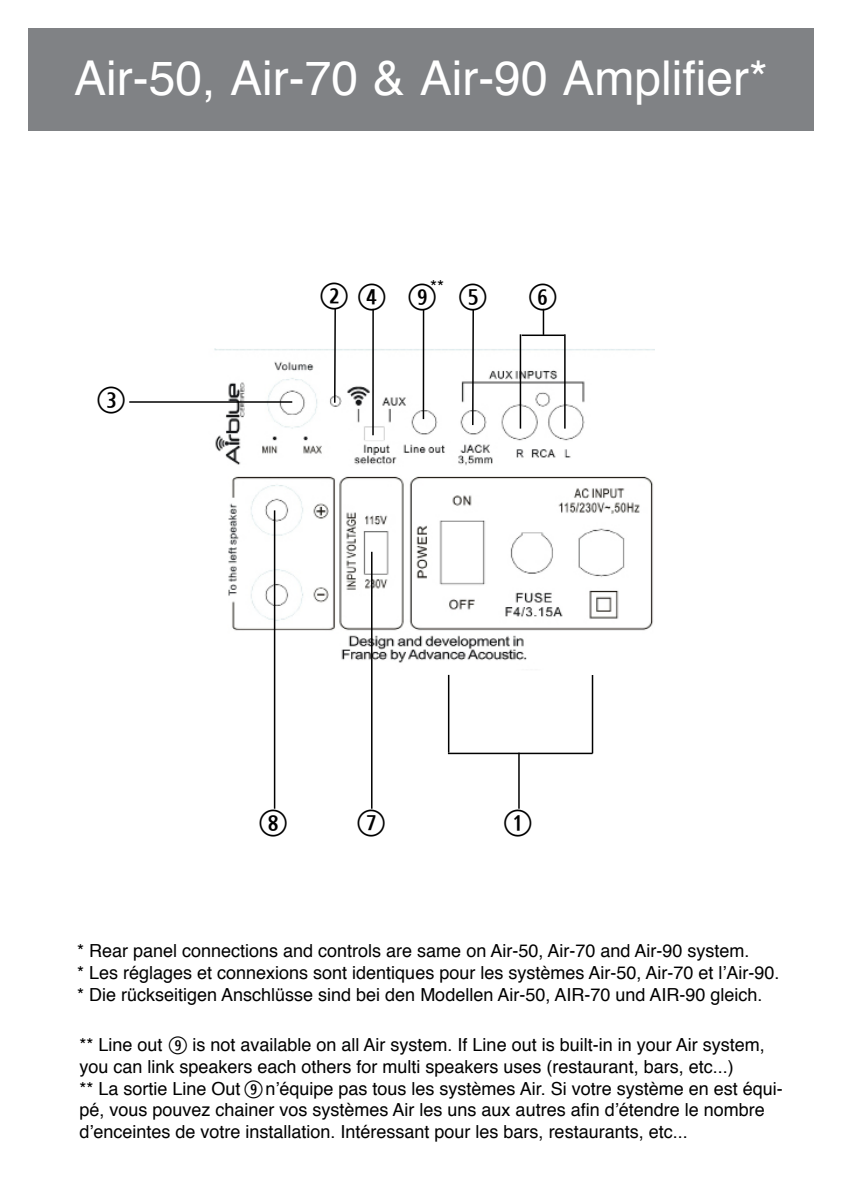
<style>
.page{position:relative;width:842px;height:1191px;background:#fff}
.page>*{position:absolute;margin:0;border:0;box-sizing:border-box;transform-origin:0 0}
.t1{font:48px "Helvetica";color:#fff}
.t2{font:36px "Combi Numerals Pro";color:#000}
.t3{font:24px "Combi Numerals Pro";color:#000}
.t4{font:18px/21.6px "Helvetica";color:#000}
</style>
<div class="page">
<div style="left:28px;top:28px;width:786px;height:102px;background:#808285"></div>
<hr style="left:448px;top:752px;width:144px;height:2px;background:#000">
<hr style="left:592px;top:564px;width:1px;height:189px;background:#000">
<img style="left:214px;top:348px;width:441px;height:326px">
<hr style="left:129px;top:401px;width:163px;height:2px;background:#000">
<hr style="left:334px;top:309px;width:2px;height:94px;background:#000">
<hr style="left:372px;top:309px;width:2px;height:126px;background:#000">
<hr style="left:472px;top:309px;width:2px;height:116px;background:#000">
<hr style="left:520px;top:334px;width:1px;height:94px;background:#000">
<hr style="left:564px;top:334px;width:2px;height:94px;background:#000">
<hr style="left:522px;top:334px;width:42px;height:2px;background:#000">
<svg style="left:543px;top:309px;width:1px;height:26px"></svg>
<hr style="left:274px;top:510px;width:1px;height:298px;background:#000">
<hr style="left:448px;top:675px;width:1px;height:77px;background:#000">
<hr style="left:518px;top:752px;width:2px;height:56px;background:#000">
<hr style="left:371px;top:552px;width:1px;height:256px;background:#000">
<hr style="left:423px;top:309px;width:1px;height:110px;background:#000">
<h1 class="t1" style="left:74px;top:41px;width:695px">Air-50, Air-70 &amp; Air-90 Amplifier*</h1>
<h2 class="t2" style="left:96px;top:387px;width:31px">E</h2>
<h2 class="t2" style="left:319px;top:283px;width:69px">WR</h2>
<p class="t4" style="left:430px;top:276px;width:16px">**</p>
<h2 class="t2" style="left:408px;top:283px;width:31px">O</h2>
<h2 class="t2" style="left:458px;top:283px;width:31px">T</h2>
<h2 class="t2" style="left:528px;top:283px;width:31px">Y</h2>
<h2 class="t2" style="left:259px;top:809px;width:31px">I</h2>
<h2 class="t2" style="left:503px;top:809px;width:31px">Q</h2>
<h2 class="t2" style="left:356px;top:809px;width:31px">U</h2>
<p class="t4" style="left:77px;top:941px;width:704px">* Rear panel connections and controls are same on Air-50, Air-70 and Air-90 system.<br>* Les réglages et connexions sont identiques pour les systèmes Air-50, Air-70 et l’Air-90. * Die rückseitigen Anschlüsse sind bei den Modellen Air-50, AIR-70 und AIR-90 gleich.</p>
<h3 class="t3" style="left:168px;top:1035px;width:21px">O</h3>
<p class="t4" style="left:79px;top:1034px;width:687px;text-indent:113px">is not available on all Air system. If Line out is built-in in your Air system, you can link speakers each others for multi speakers uses (restaurant, bars, etc...)<br>** La sortie Line Out</p>
<p class="t4" style="left:79px;top:1034px;width:85px">** Line out</p>
<h3 class="t3" style="left:244px;top:1079px;width:21px">O</h3>
<p class="t4" style="left:79px;top:1078px;width:705px;text-indent:186px">n’équipe pas tous les systèmes Air. Si votre système en est équi&shy;pé, vous pouvez chainer vos systèmes Air les uns aux autres afin d’étendre le nombre d’enceintes de votre installation. Intéressant pour les bars, restaurants, etc...</p>
</div>
